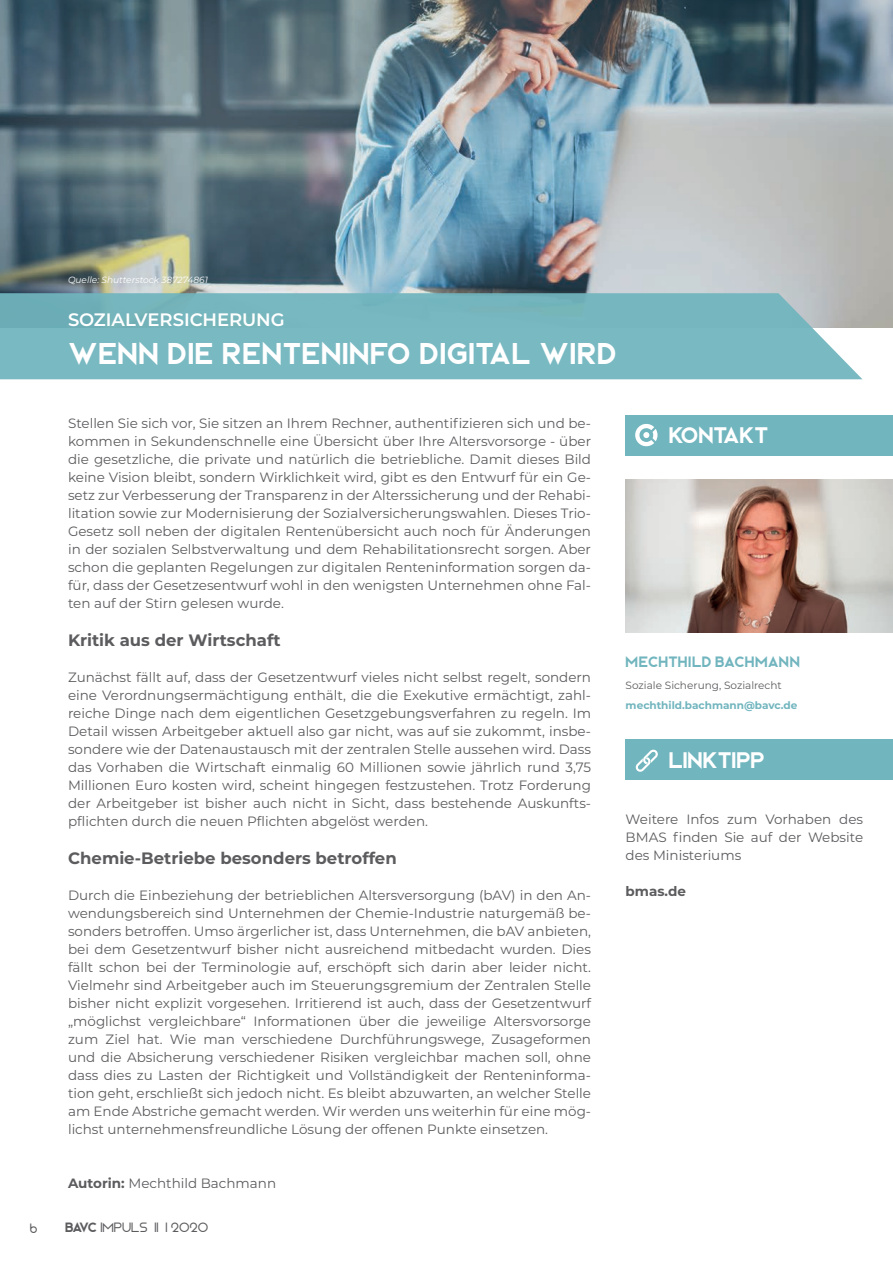
<style>
.page{position:relative;width:893px;height:1263px;background:#fff}
.page>*{position:absolute;margin:0;border:0;box-sizing:border-box;transform-origin:0 0}
.t1{font:30px "Bjorn";letter-spacing:.025em;color:#fff}
.t2{font:22.5px "Bjorn";color:#fff}
.t3{font:600 18px "Montserrat";letter-spacing:-.005em;color:#fff}
.t4{font:700 16.5px "Montserrat";color:#5c5c5f}
.t5{font:15px "Bjorn";letter-spacing:.01em;color:#71b5be}
.t6{font:13.5px/18px "Montserrat";color:#5c5c5f;text-align:justify}
.t7{font:300 13.5px "Bjorn";color:#5c5c5f}
.t8{font:700 13.5px "Montserrat";color:#5c5c5f}
.t9{font:10.5px "Montserrat";color:#5c5c5f}
.t10{font:700 10.5px "Montserrat";color:#71b5be}
.t11{font:italic 9px "Montserrat";color:#fff}
.s1{font-weight:700}
.s2{font-weight:400}
</style>
<div class="page">
<img style="left:0;top:0;width:893px;height:327px">
<svg style="left:0;top:293px;width:862px;height:86px;background:#7bb8c0"></svg>
<div style="left:626px;top:415px;width:267px;height:40px;background:#71b5be"></div>
<svg style="left:635px;top:424px;width:22px;height:22px"></svg>
<img style="left:626px;top:479px;width:267px;height:153px">
<div style="left:626px;top:740px;width:267px;height:40px;background:#71b5be"></div>
<svg style="left:635px;top:749px;width:23px;height:23px"></svg>
<p class="t11" style="left:68px;top:274px;width:141px">Quelle: Shutterstock 387274861</p>
<h3 class="t3" style="left:68px;top:306px;width:218px">SOZIALVERSICHERUNG</h3>
<h1 class="t1" style="left:68px;top:335px;width:550px">WENN DIE RENTENINFO DIGITAL WIRD</h1>
<p class="t6" style="left:68px;top:414px;width:525px">Stellen Sie sich vor, Sie sitzen an Ihrem Rechner, authentifizieren sich und be&shy;kommen in Sekundenschnelle eine Übersicht über Ihre Altersvorsorge - über die gesetzliche, die private und natürlich die betriebliche. Damit dieses Bild keine Vision bleibt, sondern Wirklichkeit wird, gibt es den Entwurf für ein Ge&shy;setz zur Verbesserung der Transparenz in der Alterssicherung und der Rehabi&shy;litation sowie zur Modernisierung der Sozialversicherungswahlen. Dieses Trio-Gesetz soll neben der digitalen Rentenübersicht auch noch für Änderungen in der sozialen Selbstverwaltung und dem Rehabilitationsrecht sorgen. Aber schon die geplanten Regelungen zur digitalen Renteninformation sorgen da&shy;für, dass der Gesetzesentwurf wohl in den wenigsten Unternehmen ohne Fal&shy;ten auf der Stirn gelesen wurde.</p>
<p class="t4" style="left:68px;top:628px;width:214px">Kritik aus der Wirtschaft</p>
<p class="t6" style="left:68px;top:667px;width:525px">Zunächst fällt auf, dass der Gesetzentwurf vieles nicht selbst regelt, sondern eine Verordnungsermächtigung enthält, die die Exekutive ermächtigt, zahl&shy;reiche Dinge nach dem eigentlichen Gesetzgebungsverfahren zu regeln. Im Detail wissen Arbeitgeber aktuell also gar nicht, was auf sie zukommt, insbe&shy;sondere wie der Datenaustausch mit der zentralen Stelle aussehen wird. Dass das Vorhaben die Wirtschaft einmalig 60 Millionen sowie jährlich rund 3,75<br>Millionen Euro kosten wird, scheint hingegen festzustehen. Trotz Forderung der Arbeitgeber ist bisher auch nicht in Sicht, dass bestehende Auskunfts&shy;pflichten durch die neuen Pflichten abgelöst werden.</p>
<p class="t4" style="left:68px;top:846px;width:330px">Chemie-Betriebe besonders betroffen</p>
<p class="t6" style="left:68px;top:885px;width:525px">Durch die Einbeziehung der betrieblichen Altersversorgung (bAV) in den An&shy;wendungsbereich sind Unternehmen der Chemie-Industrie naturgemäß be&shy;sonders betroffen. Umso ärgerlicher ist, dass Unternehmen, die bAV anbieten, bei dem Gesetzentwurf bisher nicht ausreichend mitbedacht wurden. Dies fällt schon bei der Terminologie auf, erschöpft sich darin aber leider nicht.<br>Vielmehr sind Arbeitgeber auch im Steuerungsgremium der Zentralen Stelle bisher nicht explizit vorgesehen. Irritierend ist auch, dass der Gesetzentwurf „möglichst vergleichbare“ Informationen über die jeweilige Altersvorsorge zum Ziel hat. Wie man verschiedene Durchführungswege, Zusageformen und die Absicherung verschiedener Risiken vergleichbar machen soll, ohne dass dies zu Lasten der Richtigkeit und Vollständigkeit der Renteninforma&shy;tion geht, erschließt sich jedoch nicht. Es bleibt abzuwarten, an welcher Stelle am Ende Abstriche gemacht werden. Wir werden uns weiterhin für eine mög&shy;lichst unternehmensfreundliche Lösung der offenen Punkte einsetzen.</p>
<p class="t6" style="left:68px;top:1173px;width:210px"><span class="s1">Autorin:</span> Mechthild Bachmann</p>
<p class="t7" style="left:30px;top:1220px;width:9px">6</p>
<p class="t7" style="left:65px;top:1219px;width:145px"><span class="s2">BAVC</span> IMPULS 11 I 2020</p>
<h2 class="t2" style="left:669px;top:422px;width:101px">KONTAKT</h2>
<p class="t5" style="left:626px;top:653px;width:176px">MECHTHILD BACHMANN</p>
<p class="t9" style="left:626px;top:678px;width:158px">Soziale Sicherung, Sozialrecht</p>
<p class="t10" style="left:626px;top:697px;width:173px">mechthild.bachmann@bavc.de</p>
<h2 class="t2" style="left:669px;top:746px;width:98px">LINKTIPP</h2>
<p class="t6" style="left:626px;top:809px;width:239px">Weitere Infos zum Vorhaben des BMAS finden Sie auf der Website des Ministeriums</p>
<p class="t8" style="left:626px;top:881px;width:62px">bmas.de</p>
</div>
